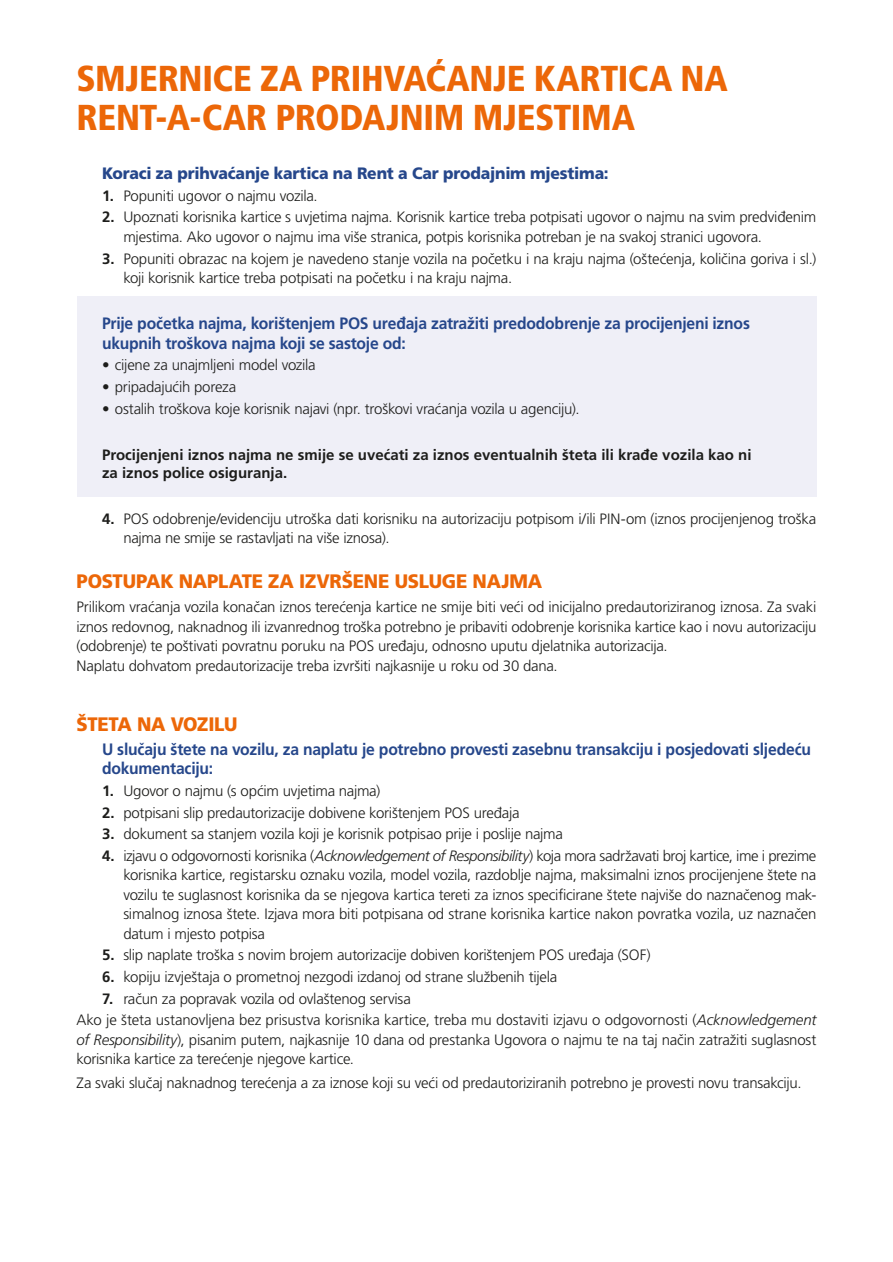
<style>
.page{position:relative;width:893px;height:1262px;background:#fff}
.page>*{position:absolute;margin:0;border:0;box-sizing:border-box;transform-origin:0 0}
.t1{font:900 condensed 36px/39px "Frutiger";letter-spacing:-.01em;color:#ec6708}
.t2{font:900 19.5px "Frutiger";letter-spacing:-.015em;color:#ec6708;scale:.95 1}
.t3{font:700 16.5px/19.5px "Frutiger";letter-spacing:-.015em;color:#26478b;scale:.95 1}
.t4{font:900 16.5px "Frutiger";letter-spacing:-.015em;color:#26478b;scale:.95 1}
.t5{font:300 15px/19.5px "Frutiger";letter-spacing:-.015em;color:#1d1d1b}
.t6{font:700 15px/18px "Frutiger";color:#1d1d1b}
.s1{font-weight:700}
.s2{font-style:italic}
</style>
<div class="page">
<div style="left:77px;top:297px;width:739px;height:200px;background:#efeff7"></div>
<h1 class="t1" style="left:77px;top:59px;width:652px">SMJERNICE ZA PRIHVAĆANJE KARTICA NA<br>RENT-A-CAR PRODAJNIM MJESTIMA</h1>
<p class="t4" style="left:102px;top:163px;width:535px">Koraci za prihvaćanje kartica na Rent a Car prodajnim mjestima:</p>
<p class="t5" style="left:102px;top:186px;width:217px"><span class="s1">1.</span> Popuniti ugovor o najmu vozila.</p>
<p class="t5" style="left:123px;top:207px;width:694px;text-indent:-21px"><span class="s1">2.</span> Upoznati korisnika kartice s uvjetima najma. Korisnik kartice treba potpisati ugovor o najmu na svim predviđenim mjestima. Ako ugovor o najmu ima više stranica, potpis korisnika potreban je na svakoj stranici ugovora.</p>
<p class="t5" style="left:123px;top:248px;width:694px;text-indent:-21px"><span class="s1">3.</span> Popuniti obrazac na kojem je navedeno stanje vozila na početku i na kraju najma (oštećenja, količina goriva i sl.) koji korisnik kartice treba potpisati na početku i na kraju najma.</p>
<p class="t3" style="left:102px;top:314px;width:683px">Prije početka najma, korištenjem POS uređaja zatražiti predodobrenje za procijenjeni iznos ukupnih troškova najma koji se sastoje od:</p>
<p class="t5" style="left:102px;top:355px;width:215px">• cijene za unajmljeni model vozila</p>
<p class="t5" style="left:102px;top:377px;width:136px">• pripadajućih poreza</p>
<p class="t5" style="left:102px;top:399px;width:479px">• ostalih troškova koje korisnik najavi (npr. troškovi vraćanja vozila u agenciju).</p>
<p class="t6" style="left:102px;top:446px;width:651px">Procijenjeni iznos najma ne smije se uvećati za iznos eventualnih šteta ili krađe vozila kao ni za iznos police osiguranja.</p>
<p class="t5" style="left:123px;top:508px;width:694px;text-indent:-21px"><span class="s1">4.</span> POS odobrenje/evidenciju utroška dati korisniku na autorizaciju potpisom i/ili PIN-om (iznos procijenjenog troška najma ne smije se rastavljati na više iznosa).</p>
<h2 class="t2" style="left:77px;top:570px;width:491px">POSTUPAK NAPLATE ZA IZVRŠENE USLUGE NAJMA</h2>
<p class="t5" style="left:77px;top:597px;width:741px">Prilikom vraćanja vozila konačan iznos terećenja kartice ne smije biti veći od inicijalno predautoriziranog iznosa. Za svaki iznos redovnog, naknadnog ili izvanrednog troška potrebno je pribaviti odobrenje korisnika kartice kao i novu autorizaciju (odobrenje) te poštivati povratnu poruku na POS uređaju, odnosno uputu djelatnika autorizacija.<br>Naplatu dohvatom predautorizacije treba izvršiti najkasnije u roku od 30 dana.</p>
<h2 class="t2" style="left:77px;top:712px;width:171px">ŠTETA NA VOZILU</h2>
<p class="t3" style="left:102px;top:739px;width:747px">U slučaju štete na vozilu, za naplatu je potrebno provesti zasebnu transakciju i posjedovati sljedeću dokumentaciju:</p>
<p class="t5" style="left:102px;top:781px;width:280px"><span class="s1">1.</span> Ugovor o najmu (s općim uvjetima najma)</p>
<p class="t5" style="left:102px;top:802px;width:419px"><span class="s1">2.</span> potpisani slip predautorizacije dobivene korištenjem POS uređaja</p>
<p class="t5" style="left:102px;top:824px;width:462px"><span class="s1">3.</span> dokument sa stanjem vozila koji je korisnik potpisao prije i poslije najma</p>
<p class="t5" style="left:123px;top:846px;width:694px;text-align:justify;text-indent:-21px"><span class="s1">4.</span> izjavu o odgovornosti korisnika (<span class="s2">Acknowledgement of Responsibility</span>) koja mora sadržavati broj kartice, ime i prezime korisnika kartice, registarsku oznaku vozila, model vozila, razdoblje najma, maksimalni iznos procijenjene štete na vozilu te suglasnost korisnika da se njegova kartica tereti za iznos specificirane štete najviše do naznačenog mak&shy;simalnog iznosa štete. Izjava mora biti potpisana od strane korisnika kartice nakon povratka vozila, uz naznačen datum i mjesto potpisa</p>
<p class="t5" style="left:102px;top:945px;width:550px"><span class="s1">5.</span> slip naplate troška s novim brojem autorizacije dobiven korištenjem POS uređaja (SOF)</p>
<p class="t5" style="left:102px;top:967px;width:457px"><span class="s1">6.</span> kopiju izvještaja o prometnoj nezgodi izdanoj od strane službenih tijela</p>
<p class="t5" style="left:77px;top:987px;width:741px;line-height:21.6px;text-indent:26px"><span class="s1">7.</span> račun za popravak vozila od ovlaštenog servisa<br>Ako je šteta ustanovljena bez prisustva korisnika kartice, treba mu dostaviti izjavu o odgovornosti (<span class="s2">Acknowledgement</span></p>
<p class="t5" style="left:77px;top:1030px;width:741px"><span class="s2">of Responsibility</span>), pisanim putem, najkasnije 10 dana od prestanka Ugovora o najmu te na taj način zatražiti suglasnost korisnika kartice za terećenje njegove kartice.</p>
<p class="t5" style="left:77px;top:1073px;width:726px">Za svaki slučaj naknadnog terećenja a za iznose koji su veći od predautoriziranih potrebno je provesti novu transakciju.</p>
</div>
